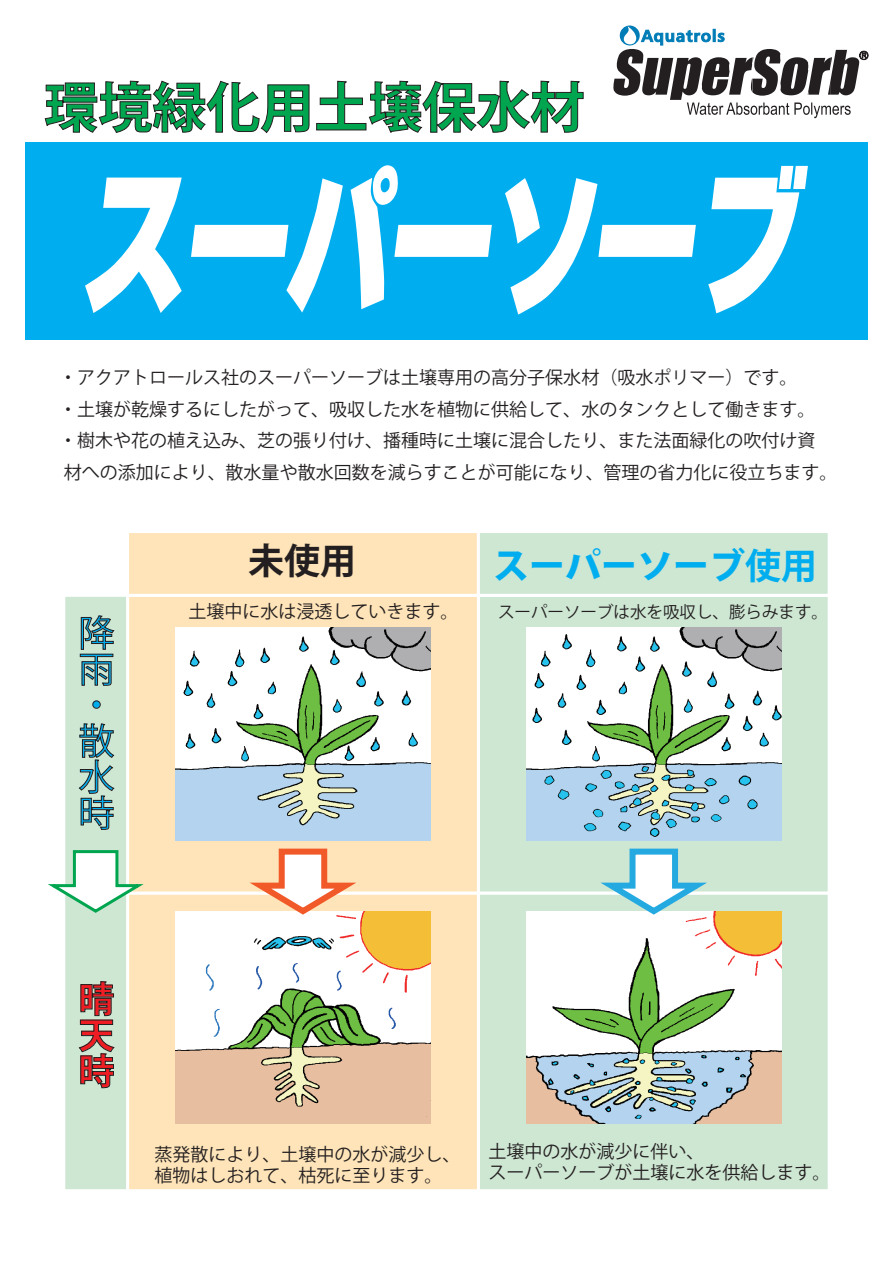
<style>
.page{position:relative;width:893px;height:1263px;background:#fff}
.page>*{position:absolute;margin:0;border:0;box-sizing:border-box;transform-origin:0 0}
.t1{font:700 54px "Koz Go Pr 6 N";color:#00a54f}
.t2{font:800 36px "Koz Go Pr 6 N";color:#00aeef}
.t3{font:36px/36px "Koz Go Pr 6 N";color:#00aeef}
.t4{font:700 36px "Koz Go Pr 6 N";color:#231f20}
.t5{font:700 36px/36px "Koz Go Pr 6 N";color:#ee1d23;text-align:justify}
.t6{font:18px/31.5px "Koz Go Pr 6 N";color:#231f20}
.t7{font:16.5px "Koz Go Pr 6 N";color:#231f20}
.s1{font-weight:700}
</style>
<div class="page">
<div style="left:26px;top:142px;width:842px;height:197px;background:#00aeef"></div>
<div style="left:477px;top:891px;width:354px;height:301px;background:#cee7d3;border:3px solid #fff"></div>
<div style="left:477px;top:594px;width:354px;height:300px;background:#cee7d3;border:3px solid #fff"></div>
<div style="left:126px;top:891px;width:354px;height:301px;background:#fee4b8;border:3px solid #fff"></div>
<div style="left:126px;top:594px;width:354px;height:300px;background:#fee4b8;border:3px solid #fff"></div>
<div style="left:126px;top:530px;width:354px;height:67px;background:#fee4b8;border:3px solid #fff"></div>
<svg style="left:44px;top:80px;width:266px;height:54px"></svg>
<svg style="left:316px;top:80px;width:268px;height:53px"></svg>
<svg style="left:85px;top:178px;width:97px;height:135px"></svg>
<svg style="left:191px;top:178px;width:152px;height:135px"></svg>
<svg style="left:351px;top:165px;width:141px;height:144px"></svg>
<svg style="left:505px;top:178px;width:191px;height:137px"></svg>
<svg style="left:708px;top:166px;width:100px;height:147px"></svg>
<svg style="left:613px;top:26px;width:255px;height:92px"></svg>
<div style="left:477px;top:530px;width:354px;height:67px;background:#cee7d3;border:3px solid #fff"></div>
<div style="left:62px;top:594px;width:67px;height:300px;background:#cee7d3;border:3px solid #fff"></div>
<div style="left:62px;top:891px;width:67px;height:301px;background:#cee7d3;border:3px solid #fff"></div>
<svg style="left:78px;top:981px;width:37px;height:107px"></svg>
<svg style="left:80px;top:615px;width:35px;height:71px"></svg>
<div style="left:92px;top:700px;width:9px;height:9px;border:1px solid #231f20;border-radius:50%"></div>
<svg style="left:78px;top:723px;width:37px;height:107px"></svg>
<img style="left:175px;top:627px;width:256px;height:213px">
<img style="left:175px;top:911px;width:256px;height:213px">
<img style="left:526px;top:627px;width:255px;height:213px">
<img style="left:526px;top:911px;width:255px;height:213px">
<svg style="left:239px;top:848px;width:128px;height:70px"></svg>
<svg style="left:590px;top:848px;width:128px;height:70px"></svg>
<svg style="left:48px;top:849px;width:101px;height:66px"></svg>
<h1 class="t1" style="left:44px;top:77px;width:541px">環境緑化用土壌保水材</h1>
<p class="t6" style="left:59px;top:362px;width:780px">・アクアトロールス社のスーパーソーブは土壌専用の高分子保水材（吸水ポリマー）です。<br>・土壌が乾燥するにしたがって、吸収した水を植物に供給して、水のタンクとして働きます。・樹木や花の植え込み、芝の張り付け、播種時に土壌に混合したり、また法面緑化の吹付け資材への添加により、散水量や散水回数を減らすことが可能になり、管理の省力化に役立ちます。</p>
<h2 class="t3" style="left:79px;top:616px;width:37px">降雨・散水時</h2>
<h2 class="t4" style="left:248px;top:541px;width:109px">未使用</h2>
<h2 class="t2" style="left:493px;top:546px;width:325px">スーパーソーブ<span class="s1">使用</span></h2>
<p class="t6" style="left:188px;top:596px;width:272px">土壌中に水は浸透していきます。</p>
<p class="t7" style="left:498px;top:603px;width:331px">スーパーソーブは水を吸収し、膨らみます。</p>
<h2 class="t5" style="left:79px;top:982px;width:37px">晴天時</h2>
<p class="t6" style="left:154px;top:1144px;width:308px;line-height:21px">蒸発散により、土壌中の水が減少し、植物はしおれて、枯死に至ります。</p>
<p class="t6" style="left:488px;top:1141px;width:343px;line-height:21px">土壌中の水が減少に伴い、<br>スーパーソーブが土壌に水を供給します。</p>
</div>
